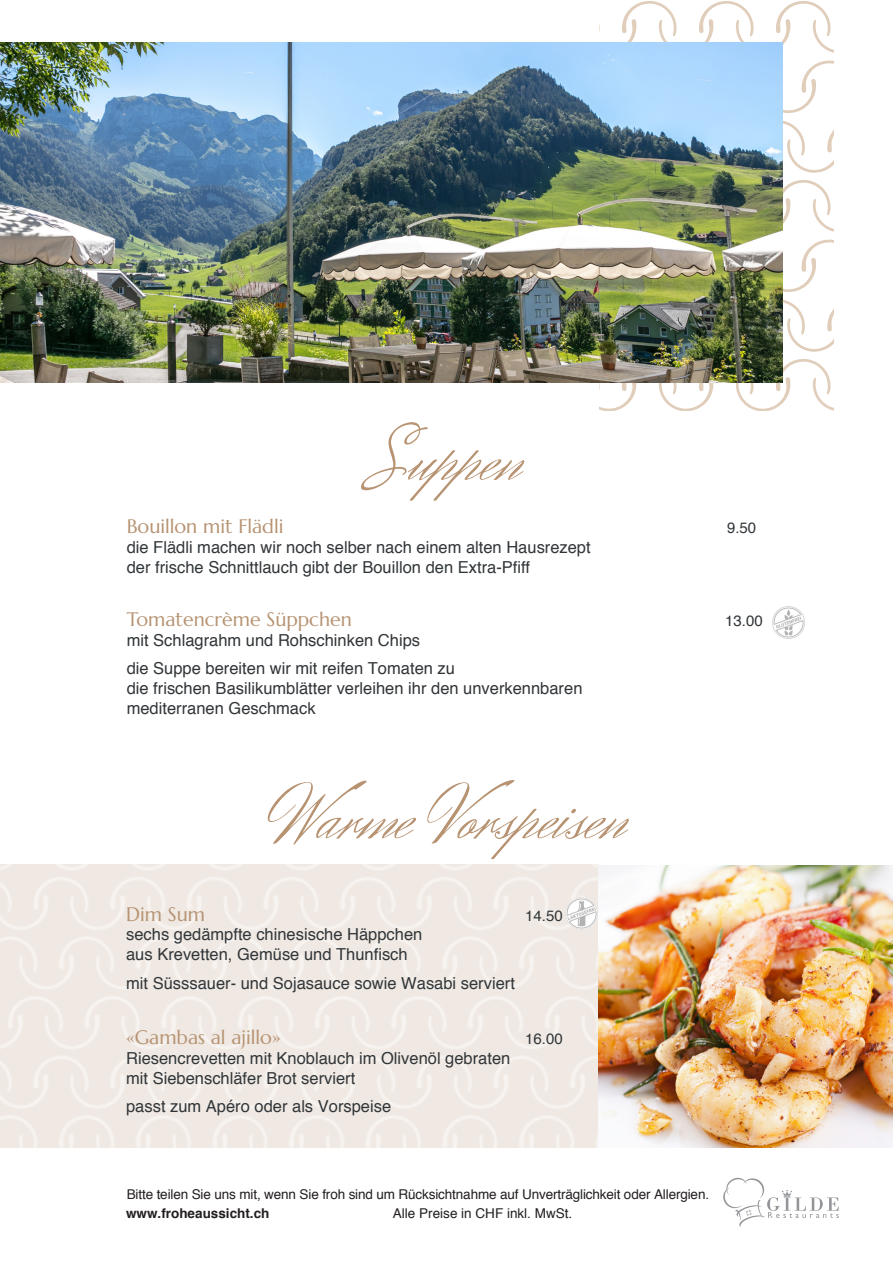
<style>
.page{position:relative;width:893px;height:1263px;background:#fff}
.page>*{position:absolute;margin:0;border:0;box-sizing:border-box;transform-origin:0 0}
.t1{font:75px "Herr Von Muellerhoff";color:#b79372}
.t2{font:19.5px "Marcellus";color:#b69372}
.t3{font:16.5px/19.8px "Helvetica";color:#313639}
.t4{font:16.5px/28.3px "Helvetica";color:#313538}
.t5{font:15px "Helvetica";color:#313639}
.t6{font:15px "Helvetica";color:#313538}
.t7{font:13.5px/19.5px "Helvetica";letter-spacing:-.01em;color:#231f20}
.t8{font:700 13.5px "Helvetica";color:#231f20}
.s1{font-family:"Mr De Haviland"}
</style>
<div class="page">
<img style="left:772px;top:607px;width:32px;height:32px">
<img style="left:598px;top:865px;width:295px;height:282px">
<svg style="left:600px;top:1px;width:233px;height:409px"></svg>
<img style="left:0;top:43px;width:782px;height:340px">
<img style="left:565px;top:898px;width:32px;height:32px">
<svg style="left:723px;top:1178px;width:116px;height:49px"></svg>
<h1 class="t1" style="left:372px;top:410px;width:150px"><span class="s1">S</span>uppen</h1>
<p class="t2" style="left:127px;top:514px;width:158px">Bouillon mit Flädli</p>
<p class="t5" style="left:727px;top:519px;width:31px">9.50</p>
<p class="t3" style="left:127px;top:537px;width:465px">die Flädli machen wir noch selber nach einem alten Hausrezept der frische Schnittlauch gibt der Bouillon den Extra-Pfiff</p>
<p class="t2" style="left:127px;top:607px;width:227px">Tomatencrème Süppchen</p>
<p class="t6" style="left:725px;top:611px;width:39px">13.00</p>
<p class="t4" style="left:127px;top:626px;width:330px">mit Schlagrahm und Rohschinken Chips<br>die Suppe bereiten wir mit reifen Tomaten zu</p>
<p class="t4" style="left:127px;top:678px;width:457px;line-height:19.8px">die frischen Basilikumblätter verleihen ihr den unverkennbaren mediterranen Geschmack</p>
<h1 class="t1" style="left:268px;top:769px;width:359px">Warme Vorspeisen</h1>
<p class="t2" style="left:126px;top:902px;width:80px">Dim Sum</p>
<p class="t5" style="left:525px;top:906px;width:39px">14.50</p>
<p class="t3" style="left:126px;top:924px;width:298px">sechs gedämpfte chinesische Häppchen aus Krevetten, Gemüse und Thunfisch</p>
<p class="t3" style="left:126px;top:972px;width:390px">mit Süsssauer- und Sojasauce sowie Wasabi serviert</p>
<p class="t2" style="left:126px;top:1025px;width:156px">«Gambas al ajillo»</p>
<p class="t5" style="left:525px;top:1029px;width:39px">16.00</p>
<p class="t3" style="left:126px;top:1047px;width:386px">Riesencrevetten mit Knoblauch im Olivenöl gebraten mit Siebenschläfer Brot serviert</p>
<p class="t3" style="left:126px;top:1096px;width:267px">passt zum Apéro oder als Vorspeise</p>
<p class="t7" style="left:393px;top:1184px;width:318px;text-indent:-266px">Bitte teilen Sie uns mit, wenn Sie froh sind um Rücksichtnahme auf Unverträglichkeit oder Allergien.<br>Alle Preise in CHF inkl. MwSt.</p>
<p class="t8" style="left:126px;top:1205px;width:145px">www.froheaussicht.ch</p>
</div>
